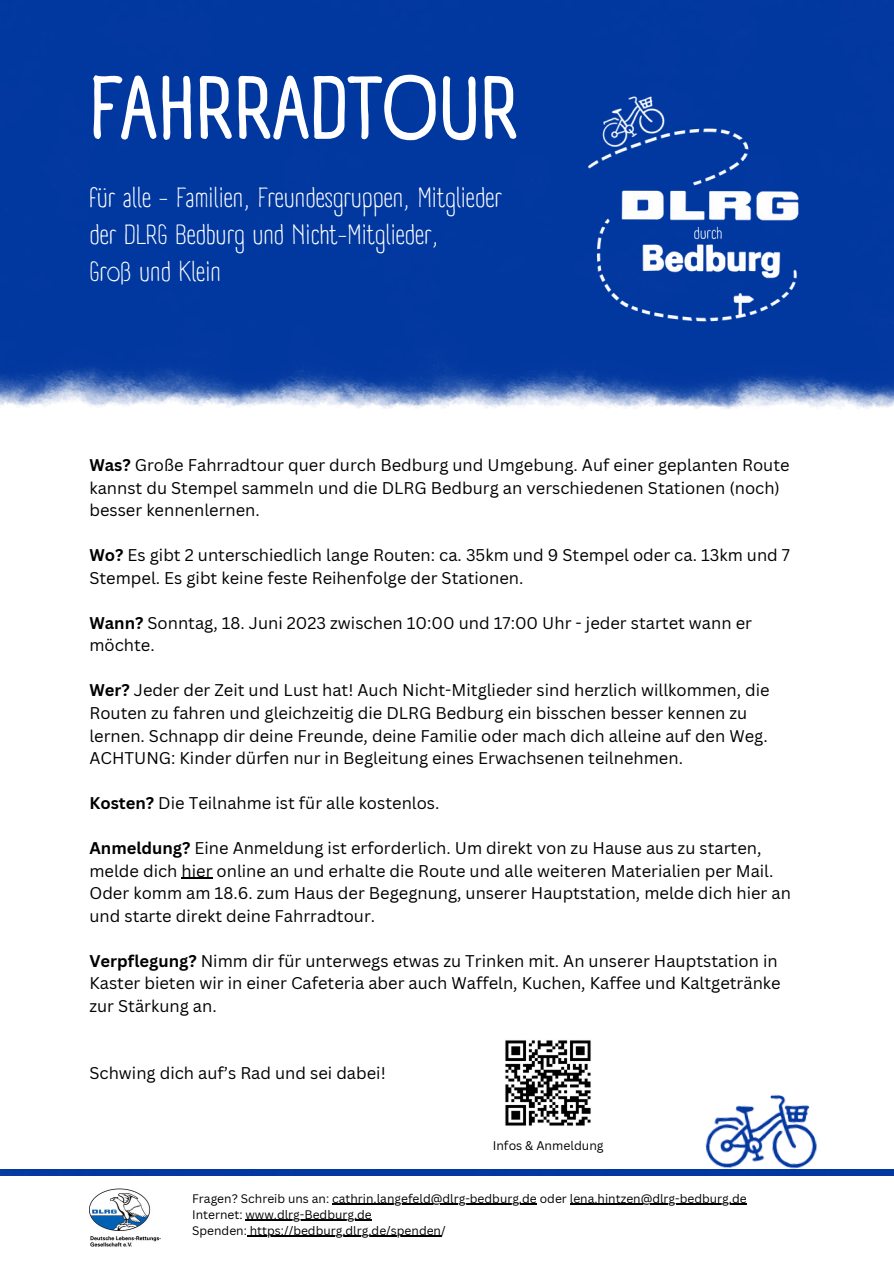
<style>
.page{position:relative;width:894px;height:1264px;background:#fff}
.page>*{position:absolute;margin:0;border:0;box-sizing:border-box;transform-origin:0 0}
.t1{font:700 87px "A Day Without Sun Text";color:#fff}
.t2{font:27px/37.2px "A Day Without Sun Text";color:#fff}
.t3{font:16.5px/22.5px "Canva Sans";color:#000}
.t4{font:12.15px "Canva Sans";color:#000}
.t5{font:12px "Canva Sans";color:#000}
.s1{font-weight:700}
</style>
<div class="page">
<img style="left:0;top:0;width:893px;height:409px">
<img style="left:540px;top:57px;width:324px;height:352px">
<div style="left:0;top:1169px;width:893px;height:6px;background:#0138a0"></div>
<img style="left:89px;top:1188px;width:71px;height:58px">
<img style="left:677px;top:1094px;width:165px;height:82px">
<hr style="left:181px;top:877px;width:31px;height:2px;background:#000">
<img style="left:505px;top:1040px;width:86px;height:86px">
<hr style="left:332px;top:1203px;width:204px;height:1px;background:#000">
<hr style="left:569px;top:1203px;width:177px;height:1px;background:#000">
<hr style="left:245px;top:1219px;width:127px;height:1px;background:#000">
<hr style="left:247px;top:1235px;width:194px;height:1px;background:#000">
<p class="t1" style="left:89px;top:56px;width:431px">FAHRRADTOUR</p>
<p class="t2" style="left:89px;top:179px;width:414px">für alle - Familien, Freundesgruppen, Mitglieder der DLRG Bedburg und Nicht-Mitglieder,</p>
<p class="t2" style="left:89px;top:253px;width:133px">Groß und Klein</p>
<p class="t3" style="left:89px;top:453px;width:701px"><span class="s1">Was?</span> Große Fahrradtour quer durch Bedburg und Umgebung. Auf einer geplanten Route kannst du Stempel sammeln und die DLRG Bedburg an verschiedenen Stationen (noch) besser kennenlernen.</p>
<p class="t3" style="left:89px;top:543px;width:702px"><span class="s1">Wo?</span> Es gibt 2 unterschiedlich lange Routen: ca. 35km und 9 Stempel oder ca. 13km und 7<br>Stempel. Es gibt keine feste Reihenfolge der Stationen.</p>
<p class="t3" style="left:89px;top:611px;width:664px"><span class="s1">Wann?</span> Sonntag, 18. Juni 2023 zwischen 10:00 und 17:00 Uhr - jeder startet wann er möchte.</p>
<p class="t3" style="left:89px;top:678px;width:681px"><span class="s1">Wer?</span> Jeder der Zeit und Lust hat! Auch Nicht-Mitglieder sind herzlich willkommen, die Routen zu fahren und gleichzeitig die DLRG Bedburg ein bisschen besser kennen zu lernen. Schnapp dir deine Freunde, deine Familie oder mach dich alleine auf den Weg.<br>ACHTUNG: Kinder dürfen nur in Begleitung eines Erwachsenen teilnehmen.</p>
<p class="t3" style="left:89px;top:791px;width:351px"><span class="s1">Kosten?</span> Die Teilnahme ist für alle kostenlos.</p>
<p class="t3" style="left:89px;top:836px;width:702px"><span class="s1">Anmeldung?</span> Eine Anmeldung ist erforderlich. Um direkt von zu Hause aus zu starten, melde dich hier online an und erhalte die Route und alle weiteren Materialien per Mail.<br>Oder komm am 18.6. zum Haus der Begegnung, unserer Hauptstation, melde dich hier an und starte direkt deine Fahrradtour.</p>
<p class="t3" style="left:89px;top:949px;width:692px"><span class="s1">Verpflegung?</span> Nimm dir für unterwegs etwas zu Trinken mit. An unserer Hauptstation in<br>Kaster bieten wir in einer Cafeteria aber auch Waffeln, Kuchen, Kaffee und Kaltgetränke zur Stärkung an.</p>
<p class="t3" style="left:89px;top:1061px;width:298px">Schwing dich auf’s Rad und sei dabei!</p>
<p class="t4" style="left:492px;top:1136px;width:112px">Infos &amp; Anmeldung</p>
<p class="t5" style="left:192px;top:1189px;width:556px">Fragen? Schreib uns an: cathrin.langefeld@dlrg-bedburg.de oder lena.hintzen@dlrg-bedburg.de</p>
<p class="t5" style="left:192px;top:1205px;width:181px">Internet: www.dlrg-Bedburg.de</p>
<p class="t5" style="left:192px;top:1221px;width:255px">Spenden: https://bedburg.dlrg.de/spenden/</p>
</div>
